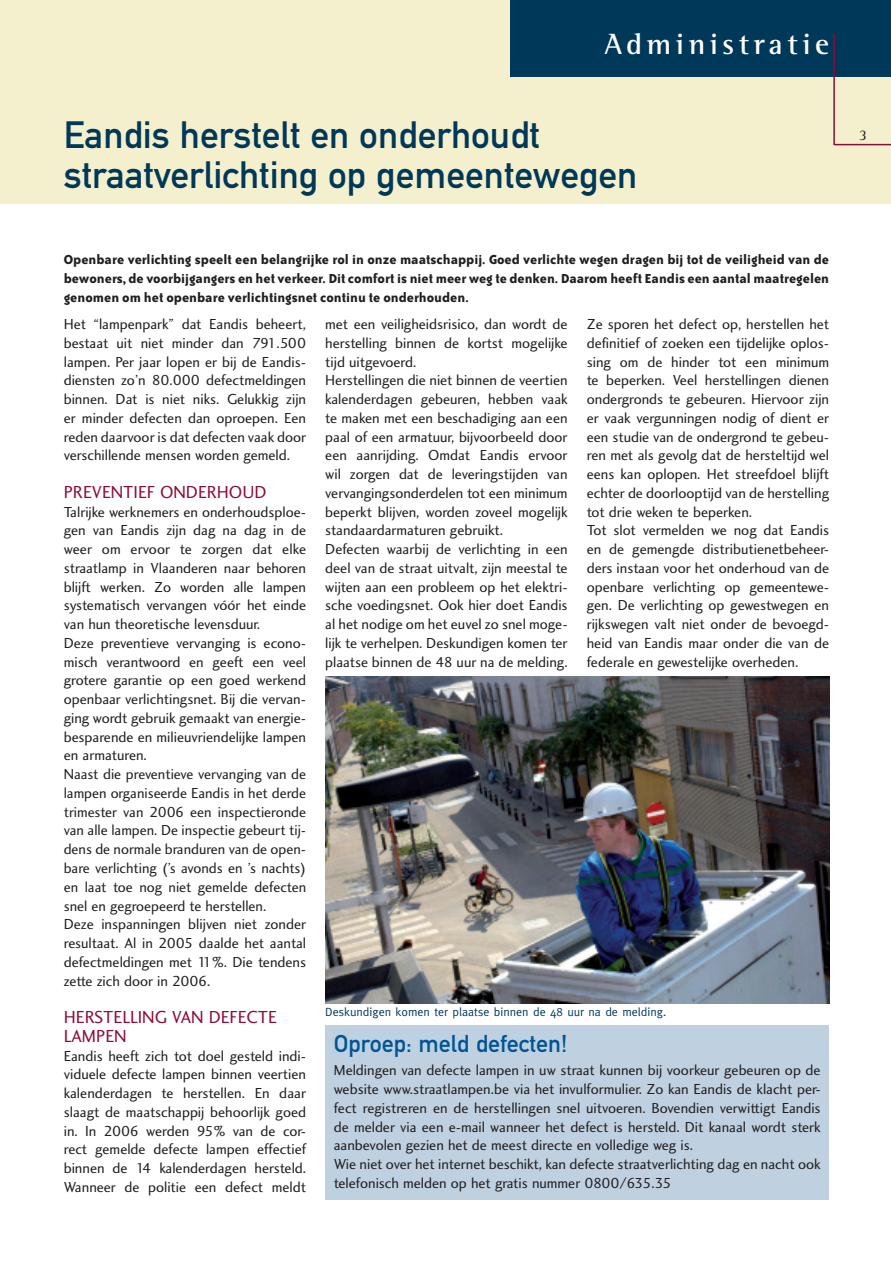
<style>
.page{position:relative;width:891px;height:1262px;background:#fff}
.page>*{position:absolute;margin:0;border:0;box-sizing:border-box;transform-origin:0 0}
.t1{font:37.5px/40.5px "DIN Mittelschrift";color:#003859}
.t2{font:700 30px "Rotis Semi Serif";letter-spacing:.15em;color:#fff}
.t3{font:24px "DIN Mittelschrift";color:#005594}
.t4{font:18px/18.8px "Charlotte Sans Book Plain";color:#8d0d3a}
.t5{font:15px/18.8px "Charlotte Sans Book Plain";color:#231f20}
.t6{font:700 15px/18.8px "Bailey Sans ITC";color:#231f20;text-align:justify}
.t7{font:15px "Rotis Semi Serif";color:#231f20}
.t8{font:12px "Meta";color:#003859}
</style>
<div class="page">
<div style="left:0;top:0;width:891px;height:204px;background:#f4f0cd"></div>
<div style="left:510px;top:0;width:381px;height:77px;background:#003859"></div>
<hr style="left:833px;top:34px;width:2px;height:111px;background:#8d0d3a">
<hr style="left:834px;top:144px;width:57px;height:1px;background:#8d0d3a">
<img style="left:325px;top:676px;width:504px;height:327px">
<div style="left:325px;top:1025px;width:504px;height:174px;background:#bfd1e0"></div>
<h2 class="t2" style="left:605px;top:33px;width:226px">Administratie</h2>
<h1 class="t1" style="left:64px;top:118px;width:575px">Eandis herstelt en onderhoudt straatverlichting op gemeentewegen</h1>
<p class="t6" style="left:64px;top:251px;width:767px">Openbare verlichting speelt een belangrijke rol in onze maatschappij. Goed verlichte wegen dragen bij tot de veiligheid van de bewoners, de voorbijgangers en het verkeer. Dit comfort is niet meer weg te denken. Daarom heeft Eandis een aantal maatregelen genomen om het openbare verlichtingsnet continu te onderhouden.</p>
<p class="t5" style="left:64px;top:316px;width:244px;text-align:justify">Het “lampenpark” dat Eandis beheert, bestaat uit niet minder dan 791.500 lampen. Per jaar lopen er bij de Eandis&shy;diensten zo’n 80.000 defectmeldingen binnen. Dat is niet niks. Gelukkig zijn er minder defecten dan oproepen. Een reden daarvoor is dat defecten vaak door verschillende mensen worden gemeld.</p>
<p class="t4" style="left:64px;top:484px;width:204px">PREVENTIEF ONDERHOUD</p>
<p class="t5" style="left:64px;top:503px;width:244px">Talrijke werknemers en onderhoudsploe&shy;gen van Eandis zijn dag na dag in de weer om ervoor te zorgen dat elke straatlamp in Vlaanderen naar behoren blijft werken. Zo worden alle lampen systematisch vervangen vóór het einde van hun theoretische levensduur.<br>Deze preventieve vervanging is econo&shy;misch verantwoord en geeft een veel grotere garantie op een goed werkend openbaar verlichtingsnet. Bij die vervan&shy;ging wordt gebruik gemaakt van energie&shy;besparende en milieuvriendelijke lampen en armaturen.<br>Naast die preventieve vervanging van de lampen organiseerde Eandis in het derde trimester van 2006 een inspectieronde van alle lampen. De inspectie gebeurt tij&shy;dens de normale branduren van de open&shy;bare verlichting (’s avonds en ’s nachts) en laat toe nog niet gemelde defecten snel en gegroepeerd te herstellen.<br>Deze inspanningen blijven niet zonder resultaat. Al in 2005 daalde het aantal defectmeldingen met 11%. Die tendens zette zich door in 2006.</p>
<p class="t4" style="left:64px;top:1009px;width:215px">HERSTELLING VAN DEFECTE<br>LAMPEN</p>
<p class="t5" style="left:64px;top:1047px;width:244px;text-align:justify">Eandis heeft zich tot doel gesteld indi&shy;viduele defecte lampen binnen veertien kalenderdagen te herstellen. En daar slaagt de maatschappij behoorlijk goed in. In 2006 werden 95% van de cor&shy;rect gemelde defecte lampen effectief binnen de 14 kalenderdagen hersteld.<br>Wanneer de politie een defect meldt</p>
<p class="t5" style="left:325px;top:316px;width:244px">met een veiligheidsrisico, dan wordt de herstelling binnen de kortst mogelijke tijd uitgevoerd.<br>Herstellingen die niet binnen de veertien kalenderdagen gebeuren, hebben vaak te maken met een beschadiging aan een paal of een armatuur, bijvoorbeeld door een aanrijding. Omdat Eandis ervoor wil zorgen dat de leveringstijden van vervangingsonderdelen tot een minimum beperkt blijven, worden zoveel mogelijk standaardarmaturen gebruikt.<br>Defecten waarbij de verlichting in een deel van de straat uitvalt, zijn meestal te wijten aan een probleem op het elektri&shy;sche voedingsnet. Ook hier doet Eandis al het nodige om het euvel zo snel moge&shy;lijk te verhelpen. Deskundigen komen ter plaatse binnen de 48 uur na de melding.</p>
<p class="t5" style="left:587px;top:316px;width:244px">Ze sporen het defect op, herstellen het definitief of zoeken een tijdelijke oplos&shy;sing om de hinder tot een minimum te beperken. Veel herstellingen dienen ondergronds te gebeuren. Hiervoor zijn er vaak vergunningen nodig of dient er een studie van de ondergrond te gebeu&shy;ren met als gevolg dat de hersteltijd wel eens kan oplopen. Het streefdoel blijft echter de doorlooptijd van de herstelling tot drie weken te beperken.<br>Tot slot vermelden we nog dat Eandis en de gemengde distributienetbeheer&shy;ders instaan voor het onderhoud van de openbare verlichting op gemeentewe&shy;gen. De verlichting op gewestwegen en rijkswegen valt niet onder de bevoegd&shy;heid van Eandis maar onder die van de federale en gewestelijke overheden.</p>
<p class="t8" style="left:325px;top:1007px;width:342px">Deskundigen komen ter plaatse binnen de 48 uur na de melding.</p>
<h3 class="t3" style="left:334px;top:1035px;width:235px">Oproep: meld defecten!</h3>
<p class="t5" style="left:334px;top:1062px;width:488px">Meldingen van defecte lampen in uw straat kunnen bij voorkeur gebeuren op de website www.straatlampen.be via het invulformulier. Zo kan Eandis de klacht per&shy;fect registreren en de herstellingen snel uitvoeren. Bovendien verwittigt Eandis de melder via een e-mail wanneer het defect is hersteld. Dit kanaal wordt sterk aanbevolen gezien het de meest directe en volledige weg is.<br>Wie niet over het internet beschikt, kan defecte straatverlichting dag en nacht ook telefonisch melden op het gratis nummer 0800/635.35</p>
<p class="t7" style="left:859px;top:130px;width:9px">3</p>
</div>
